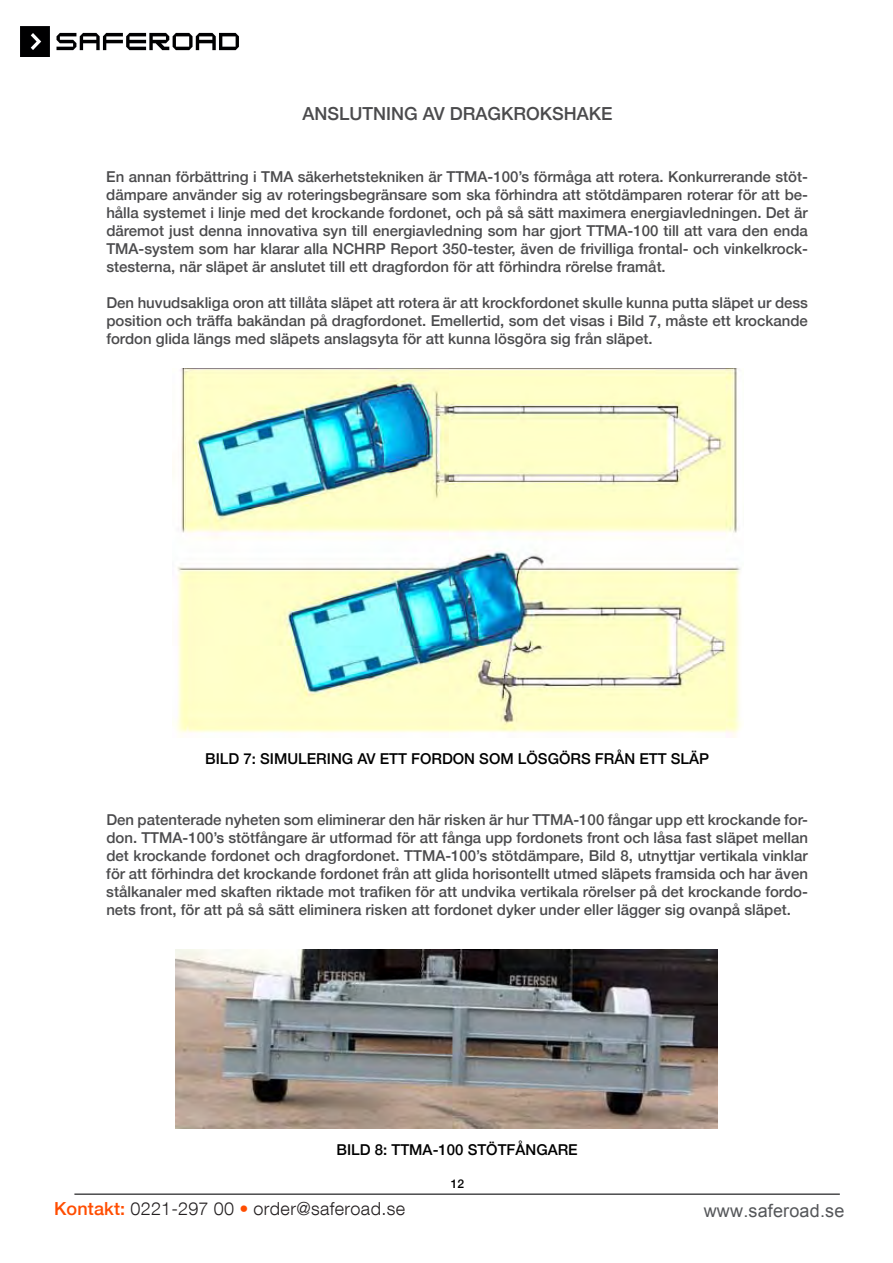
<style>
.page{position:relative;width:893px;height:1263px;background:#fff}
.page>*{position:absolute;margin:0;border:0;box-sizing:border-box;transform-origin:0 0}
.t1{font:300 18px "Helvetica Neue LT Com";letter-spacing:.02em;color:#231f20}
.t2{font:500 18px "Helvetica Neue";color:#4b4b4d}
.t3{font:18px "Arial";letter-spacing:.01em;color:#55575a}
.t4{font:500 15px/18px "Helvetica Neue";color:#4b4b4d;text-align:justify}
.t5{font:500 15px "Helvetica Neue";color:#000}
.t6{font:500 12px "Helvetica Neue";color:#000}
.s1{font-weight:500;color:#ff4d00}
</style>
<div class="page">
<hr style="left:74px;top:1193px;width:766px;height:2px;background:#4b4b4d">
<img style="left:172px;top:369px;width:570px;height:368px">
<img style="left:176px;top:950px;width:541px;height:178px">
<img style="left:21px;top:27px;width:218px;height:30px">
<p class="t2" style="left:303px;top:99px;width:311px">ANSLUTNING AV DRAGKROKSHAKE</p>
<p class="t4" style="left:106px;top:167px;width:703px">En annan förbättring i TMA säkerhetstekniken är TTMA-100’s förmåga att rotera. Konkurrerande stöt&shy;dämpare använder sig av roteringsbegränsare som ska förhindra att stötdämparen roterar för att be&shy;hålla systemet i linje med det krockande fordonet, och på så sätt maximera energiavledningen. Det är däremot just denna innovativa syn till energiavledning som har gjort TTMA-100 till att vara den enda TMA-system som har klarar alla NCHRP Report 350-tester, även de frivilliga frontal- och vinkelkrock&shy;stesterna, när släpet är anslutet till ett dragfordon för att förhindra rörelse framåt.</p>
<p class="t4" style="left:106px;top:293px;width:703px">Den huvudsakliga oron att tillåta släpet att rotera är att krockfordonet skulle kunna putta släpet ur dess position och träffa bakändan på dragfordonet. Emellertid, som det visas i Bild 7, måste ett krockande fordon glida längs med släpets anslagsyta för att kunna lösgöra sig från släpet.</p>
<p class="t5" style="left:205px;top:746px;width:505px">BILD 7: SIMULERING AV ETT FORDON SOM LÖSGÖRS FRÅN ETT SLÄP</p>
<p class="t4" style="left:106px;top:810px;width:703px">Den patenterade nyheten som eliminerar den här risken är hur TTMA-100 fångar upp ett krockande for&shy;don. TTMA-100’s stötfångare är utformad för att fånga upp fordonets front och låsa fast släpet mellan det krockande fordonet och dragfordonet. TTMA-100’s stötdämpare, Bild 8, utnyttjar vertikala vinklar för att förhindra det krockande fordonet från att glida horisontellt utmed släpets framsida och har även stålkanaler med skaften riktade mot trafiken för att undvika vertikala rörelser på det krockande fordo&shy;nets front, för att på så sätt eliminera risken att fordonet dyker under eller lägger sig ovanpå släpet.</p>
<p class="t5" style="left:336px;top:1137px;width:243px">BILD 8: TTMA-100 STÖTFÅNGARE</p>
<p class="t6" style="left:451px;top:1174px;width:15px">12</p>
<p class="t1" style="left:54px;top:1197px;width:353px"><span class="s1">Kontakt:</span> 0221-297 00 <span class="s1">•</span> order@saferoad.se</p>
<p class="t3" style="left:704px;top:1199px;width:142px">www.saferoad.se</p>
</div>
